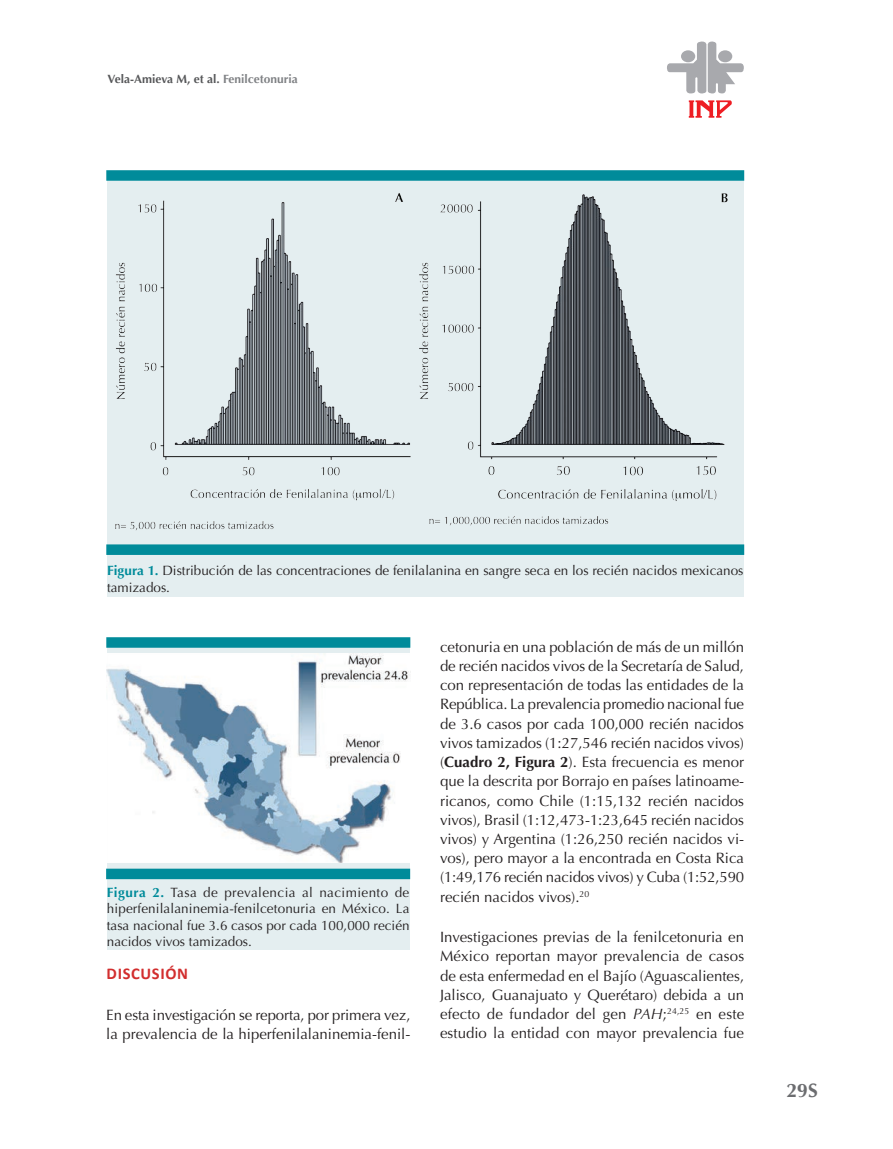
<style>
.page{position:relative;width:893px;height:1149px;background:#fff}
.page>*{position:absolute;margin:0;border:0;box-sizing:border-box;transform-origin:0 0}
.t1{font:700 19.5px "Optima";color:#6c6d70}
.t2{font:700 16.5px "Calibri";letter-spacing:.04em;color:#d22e2e}
.t3{font:15px/19.2px "Optima";color:#231f20;text-align:justify}
.t4{font:13.5px/16.5px "Optima";color:#231f20}
.t5{font:700 12px "Optima";color:#57585a}
.s1{color:#808285}
.s2{font-weight:700;color:#008b9a}
.s3{font-weight:700}
.s4{font-style:italic}
</style>
<div class="page">
<svg style="left:689px;top:100px;width:43px;height:18px"></svg>
<svg style="left:667px;top:41px;width:77px;height:52px"></svg>
<div style="left:718px;top:50px;width:14px;height:12px;background:#a8a9ad;border-radius:50%"></div>
<div style="left:107px;top:171px;width:636px;height:425px;background:#e4eef0"></div>
<img style="left:115px;top:186px;width:629px;height:352px">
<div style="left:106px;top:170px;width:638px;height:11px;background:#008b9a"></div>
<div style="left:106px;top:544px;width:638px;height:10px;background:#008b9a"></div>
<div style="left:107px;top:637px;width:303px;height:311px;background:#e4eef0"></div>
<img style="left:106px;top:653px;width:304px;height:209px">
<div style="left:106px;top:637px;width:304px;height:10px;background:#008b9a"></div>
<div style="left:106px;top:868px;width:304px;height:10px;background:#008b9a"></div>
<p class="t5" style="left:107px;top:72px;width:192px">Vela-Amieva M, et al. <span class="s1">Fenilcetonuria</span></p>
<p class="t4" style="left:107px;top:562px;width:638px"><span class="s2">Figura 1.</span> Distribución de las concentraciones de fenilalanina en sangre seca en los recién nacidos mexicanos tamizados.</p>
<p class="t4" style="left:107px;top:884px;width:304px;text-align:justify"><span class="s2">Figura 2.</span> Tasa de prevalencia al nacimiento de hiperfenilalaninemia-fenilcetonuria en México. La tasa nacional fue 3.6 casos por cada 100,000 recién nacidos vivos tamizados.</p>
<p class="t2" style="left:107px;top:962px;width:83px">DISCUSIÓN</p>
<p class="t3" style="left:106px;top:1004px;width:306px">En esta investigación se reporta, por primera vez, la prevalencia de la hiperfenilalaninemia-fenil-</p>
<p class="t3" style="left:440px;top:637px;width:306px">cetonuria en una población de más de un millón de recién nacidos vivos de la Secretaría de Salud, con representación de todas las entidades de la República. La prevalencia promedio nacional fue de 3.6 casos por cada 100,000 recién nacidos vivos tamizados (1:27,546 recién nacidos vivos) (<span class="s3">Cuadro 2, Figura 2</span>). Esta frecuencia es menor que la descrita por Borrajo en países latinoame&shy;ricanos, como Chile (1:15,132 recién nacidos vivos), Brasil (1:12,473-1:23,645 recién nacidos vivos) y Argentina (1:26,250 recién nacidos vi&shy;vos), pero mayor a la encontrada en Costa Rica (1:49,176 recién nacidos vivos) y Cuba (1:52,590 recién nacidos vivos).<sup>20</sup></p>
<p class="t3" style="left:440px;top:927px;width:306px">Investigaciones previas de la fenilcetonuria en México reportan mayor prevalencia de casos de esta enfermedad en el Bajío (Aguascalientes, Jalisco, Guanajuato y Querétaro) debida a un efecto de fundador del gen <span class="s4">PAH</span>;<sup>24,25</sup> en este estudio la entidad con mayor prevalencia fue</p>
<h1 class="t1" style="left:786px;top:1079px;width:33px">29S</h1>
</div>
